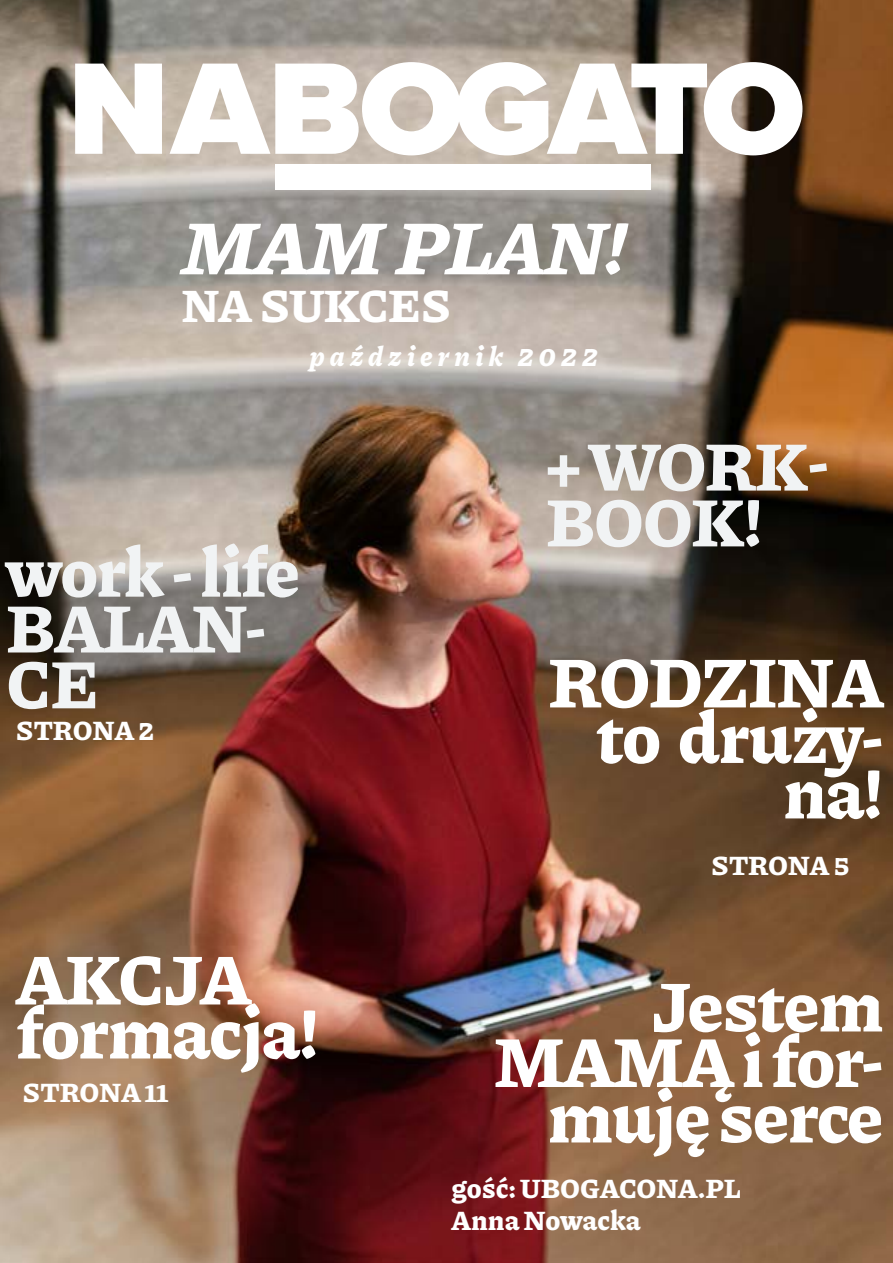
<style>
.page{position:relative;width:893px;height:1263px;background:#fff}
.page>*{position:absolute;margin:0;border:0;box-sizing:border-box;transform-origin:0 0}
.t1{font:italic 900 75px "Piazzolla";letter-spacing:-.02em;color:#fff}
.t2{font:900 70.5px/55.5px "Piazzolla";letter-spacing:-.02em;color:#fff}
.t3{font:900 67.95px/55.8px "Piazzolla";letter-spacing:-.02em;color:#f1f3f4}
.t4{font:900 46.2px "Piazzolla";letter-spacing:-.02em;color:#fff}
.t5{font:900 27px/32.4px "Piazzolla";color:#fff}
.t6{font:italic 900 27px "Piazzolla";letter-spacing:.18em;color:#fff}
</style>
<div class="page">
<img style="left:0;top:0;width:893px;height:1263px">
<svg style="left:75px;top:64px;width:87px;height:90px"></svg>
<svg style="left:170px;top:62px;width:632px;height:93px"></svg>
<div style="left:275px;top:164px;width:376px;height:25px;background:#fff"></div>
<p class="t1" style="left:181px;top:204px;width:447px">MAM PLAN!</p>
<p class="t4" style="left:181px;top:279px;width:271px">na sukces</p>
<p class="t6" style="left:310px;top:341px;width:290px">październik 2022</p>
<p class="t3" style="left:6px;top:544px;width:296px">work - life<br>BALAN-<br>CE</p>
<p class="t5" style="left:16px;top:714px;width:140px">STRONA 2</p>
<p class="t3" style="left:546px;top:438px;width:284px">+ work&shy;boo</p>
<p class="t3" style="left:691px;top:494px;width:73px">k!</p>
<p class="t2" style="left:548px;top:654px;width:282px">RODZINA</p>
<p class="t2" style="left:596px;top:710px;width:289px">to druży-</p>
<p class="t2" style="left:783px;top:765px;width:102px">na!</p>
<p class="t5" style="left:711px;top:849px;width:140px">STRONA 5</p>
<p class="t2" style="left:16px;top:952px;width:305px;line-height:54px">Akcja formacja!</p>
<p class="t5" style="left:23px;top:1076px;width:147px">STRONA 11</p>
<p class="t2" style="left:494px;top:978px;width:391px;text-align:right">Jestem<br>MAMĄ i for&shy;muję serce</p>
<p class="t5" style="left:451px;top:1172px;width:291px">gość: UBOGACONA.PL<br>Anna Nowacka</p>
</div>
